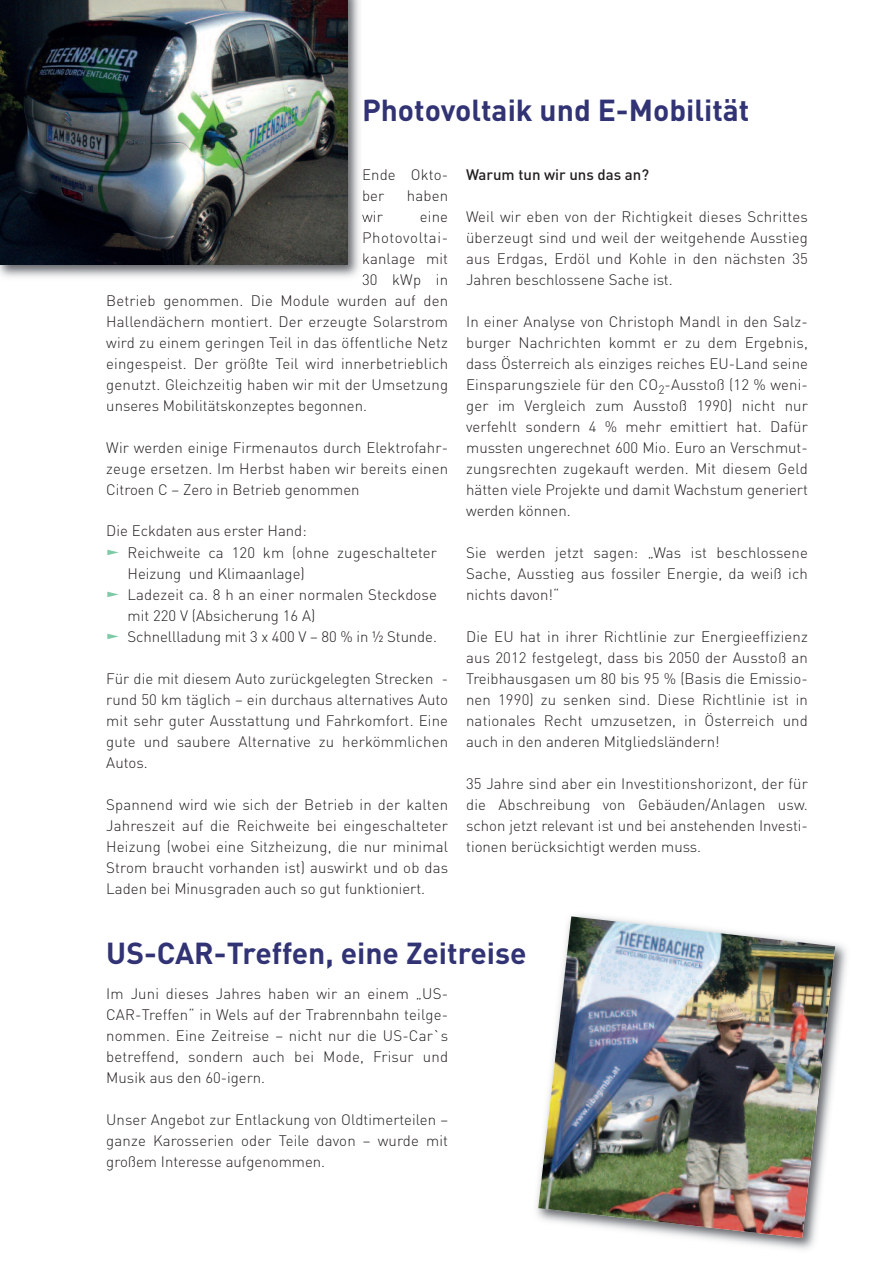
<style>
.page{position:relative;width:893px;height:1263px;background:#fff}
.page>*{position:absolute;margin:0;border:0;box-sizing:border-box;transform-origin:0 0}
.t1{font:700 30px "DIN";color:#313374}
.t2{font:300 15px/21px "DIN";color:#231f20;text-align:justify}
.t3{font:500 15px "DIN";color:#231f20}
.t4{font:300 15px "DIN";letter-spacing:.04em;color:#231f20}
.s1{color:#7ecaa7}
</style>
<div class="page">
<img style="left:536px;top:915px;width:311px;height:335px">
<img style="left:538px;top:916px;width:297px;height:322px">
<img style="left:0;top:0;width:367px;height:284px">
<svg style="left:364px;top:169px;width:3px;height:11px"></svg>
<svg style="left:363px;top:190px;width:4px;height:11px"></svg>
<svg style="left:362px;top:214px;width:5px;height:8px"></svg>
<svg style="left:364px;top:232px;width:3px;height:11px"></svg>
<svg style="left:363px;top:253px;width:4px;height:13px"></svg>
<svg style="left:363px;top:274px;width:4px;height:10px"></svg>
<img style="left:364px;top:100px;width:3px;height:21px">
<img style="left:0;top:0;width:347px;height:264px">
<h1 class="t1" style="left:362px;top:93px;width:389px">Photovoltaik und E-Mobilität</h1>
<p class="t2" style="left:362px;top:164px;width:88px">Ende Okto&shy;ber</p>
<p class="t2" style="left:407px;top:185px;width:43px">haben</p>
<p class="t2" style="left:362px;top:206px;width:22px">wir</p>
<p class="t2" style="left:420px;top:206px;width:30px">eine</p>
<p class="t4" style="left:362px;top:229px;width:88px">Photovoltai-</p>
<p class="t2" style="left:362px;top:248px;width:88px">kanlage mit</p>
<p class="t2" style="left:362px;top:269px;width:88px">30 kWp in</p>
<p class="t2" style="left:106px;top:290px;width:343px">Betrieb genommen. Die Module wurden auf den</p>
<p class="t2" style="left:106px;top:311px;width:343px">Hallendächern montiert. Der erzeugte Solarstrom</p>
<p class="t2" style="left:106px;top:332px;width:343px">wird zu einem geringen Teil in das öffentliche Netz</p>
<p class="t2" style="left:106px;top:353px;width:343px">eingespeist. Der größte Teil wird innerbetrieblich</p>
<p class="t2" style="left:106px;top:374px;width:343px">genutzt. Gleichzeitig haben wir mit der Umsetzung</p>
<p class="t2" style="left:106px;top:395px;width:262px">unseres Mobilitätskonzeptes begonnen.</p>
<p class="t2" style="left:106px;top:437px;width:343px">Wir werden einige Firmenautos durch Elektrofahr&shy;zeuge ersetzen. Im Herbst haben wir bereits einen Citroen C – Zero in Betrieb genommen</p>
<p class="t2" style="left:106px;top:520px;width:202px">Die Eckdaten aus erster Hand:</p>
<p class="t2" style="left:128px;top:542px;width:311px;text-indent:-21px"><span class="s1">❑</span> Reichweite ca 120 km (ohne zugeschalteter<br>Heizung und Klimaanlage)</p>
<p class="t2" style="left:128px;top:584px;width:311px;text-indent:-21px"><span class="s1">❑</span> Ladezeit ca. 8 h an einer normalen Steckdose mit 220 V (Absicherung 16 A)</p>
<p class="t2" style="left:106px;top:626px;width:332px"><span class="s1">❑</span> Schnellladung mit 3 x 400 V – 80 % in ½ Stunde.</p>
<p class="t2" style="left:106px;top:668px;width:343px">Für die mit diesem Auto zurückgelegten Strecken - rund 50 km täglich – ein durchaus alternatives Auto mit sehr guter Ausstattung und Fahrkomfort. Eine gute und saubere Alternative zu herkömmlichen Autos.</p>
<p class="t2" style="left:106px;top:794px;width:343px">Spannend wird wie sich der Betrieb in der kalten Jahreszeit auf die Reichweite bei eingeschalteter Heizung (wobei eine Sitzheizung, die nur minimal Strom braucht vorhanden ist) auswirkt und ob das Laden bei Minusgraden auch so gut funktioniert.</p>
<p class="t3" style="left:466px;top:166px;width:184px">Warum tun wir uns das an?</p>
<p class="t2" style="left:466px;top:206px;width:343px">Weil wir eben von der Richtigkeit dieses Schrittes überzeugt sind und weil der weitgehende Ausstieg aus Erdgas, Erdöl und Kohle in den nächsten 35<br>Jahren beschlossene Sache ist.</p>
<p class="t2" style="left:466px;top:311px;width:343px">In einer Analyse von Christoph Mandl in den Salz&shy;burger Nachrichten kommt er zu dem Ergebnis, dass Österreich als einziges reiches EU-Land seine Einsparungsziele für den CO<sub>2</sub>-Ausstoß (12 % weni&shy;ger im Vergleich zum Ausstoß 1990) nicht nur verfehlt sondern 4 % mehr emittiert hat. Dafür mussten ungerechnet 600 Mio. Euro an Verschmut&shy;zungsrechten zugekauft werden. Mit diesem Geld hätten viele Projekte und damit Wachstum generiert werden können.</p>
<p class="t2" style="left:466px;top:542px;width:343px">Sie werden jetzt sagen: „Was ist beschlossene Sache, Ausstieg aus fossiler Energie, da weiß ich nichts davon!“</p>
<p class="t2" style="left:466px;top:626px;width:343px">Die EU hat in ihrer Richtlinie zur Energieeffizienz aus 2012 festgelegt, dass bis 2050 der Ausstoß an Treibhausgasen um 80 bis 95 % (Basis die Emissio&shy;nen 1990) zu senken sind. Diese Richtlinie ist in nationales Recht umzusetzen, in Österreich und auch in den anderen Mitgliedsländern!</p>
<p class="t2" style="left:466px;top:773px;width:343px">35 Jahre sind aber ein Investitionshorizont, der für die Abschreibung von Gebäuden/Anlagen usw. schon jetzt relevant ist und bei anstehenden Investi&shy;tionen berücksichtigt werden muss.</p>
<h1 class="t1" style="left:106px;top:936px;width:422px">US-CAR-Treffen, eine Zeitreise</h1>
<p class="t2" style="left:106px;top:983px;width:343px">Im Juni dieses Jahres haben wir an einem „US-CAR-Treffen“ in Wels auf der Trabrennbahn teilge&shy;nommen. Eine Zeitreise – nicht nur die US-Car`s betreffend, sondern auch bei Mode, Frisur und Musik aus den 60-igern.</p>
<p class="t2" style="left:106px;top:1109px;width:343px">Unser Angebot zur Entlackung von Oldtimerteilen – ganze Karosserien oder Teile davon – wurde mit großem Interesse aufgenommen.</p>
</div>
